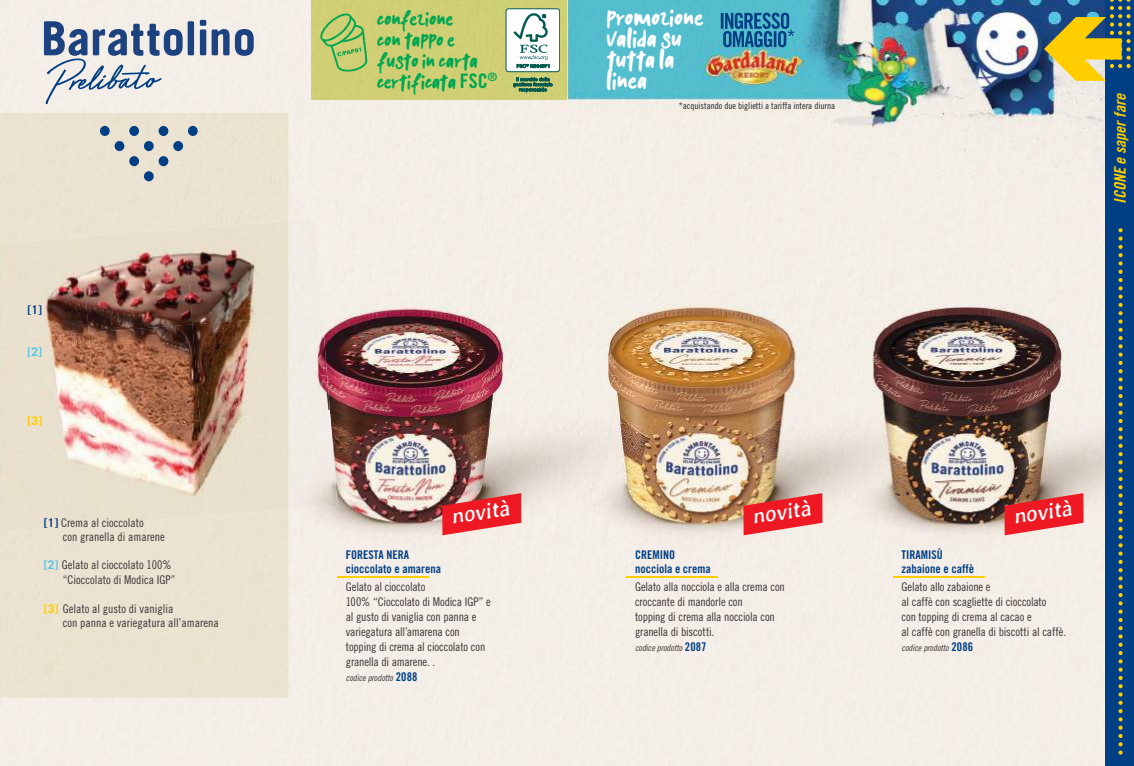
<style>
.page{position:relative;width:1134px;height:766px;background:#fff}
.page>*{position:absolute;margin:0;border:0;box-sizing:border-box;transform-origin:0 0}
.t1{font:24px/20.9px "kalem";letter-spacing:.02em;color:#fff}
.t2{font:italic 22.6px "Averia Libre";color:#fff;scale:.95 1}
.t3{font:20px/21px "kalem";color:#00a650}
.t4{font:16px "Trade Gothic Bold Cond Twenty Obl";color:#ffcd00}
.t5{font:12px/15px "Trade Gothic Cond Eighteen";letter-spacing:-.01em;color:#393535}
.t6{font:12px/14px "Trade Gothic Bold Cond Twenty";color:#003f84}
.t7{font:700 12px "Trade Gothic";color:#003f84}
.t8{font:700 12px "Trade Gothic";color:#53c8e4}
.t9{font:700 12px "Trade Gothic";color:#ffcd00}
.t10{font:9.1px "Trade Gothic Cond Eighteen";color:#241f1f}
.t11{font:9px "Trade Gothic Cond Eighteen Obl";letter-spacing:-.005em;color:#393535}
.s1{font-family:"Trade Gothic";font-weight:700;color:#003f84}
.s2{font-family:"Trade Gothic";font-weight:700;color:#53c8e4}
.s3{font-family:"Trade Gothic";font-weight:700;color:#ffcd00}
.s4{font-family:"Trade Gothic Bold Cond Twenty"}
.s5{font-family:"Trade Gothic Bold Cond Twenty";font-size:12px;color:#003f84}
</style>
<div class="page">
<img style="left:0;top:0;width:1106px;height:765px">
<div style="left:0;top:113px;width:289px;height:124px;background:#ebe2d1"></div>
<div style="left:64px;top:516px;width:225px;height:181px;background:#ebe2d1"></div>
<div style="left:0;top:532px;width:64px;height:165px;background:#ebe2d1"></div>
<div style="left:188px;top:21px;width:6px;height:34px;background:#1d4280"></div>
<svg style="left:200px;top:20px;width:6px;height:35px"></svg>
<svg style="left:212px;top:29px;width:42px;height:27px"></svg>
<div style="left:312px;top:0;width:255px;height:99px;background:#d0cf75"></div>
<svg style="left:318px;top:13px;width:49px;height:59px;background:#a9c76d"></svg>
<div style="left:1106px;top:0;width:28px;height:765px;background:#003f84"></div>
<svg style="left:1044px;top:0;width:86px;height:81px"></svg>
<svg style="left:1118px;top:228px;width:5px;height:526px"></svg>
<svg style="left:44px;top:21px;width:139px;height:83px;background:#b6becb"></svg>
<img style="left:702px;top:46px;width:103px;height:39px">
<svg style="left:721px;top:13px;width:73px;height:34px;background:#297da8"></svg>
<hr style="left:337px;top:576px;width:92px;height:1px;background:#ffcd00">
<hr style="left:626px;top:576px;width:92px;height:1px;background:#ffcd00">
<hr style="left:893px;top:576px;width:92px;height:1px;background:#ffcd00">
<svg style="left:442px;top:493px;width:79px;height:42px;background:#e2464a"></svg>
<svg style="left:743px;top:493px;width:79px;height:42px;background:#e64b4b"></svg>
<svg style="left:1004px;top:493px;width:79px;height:42px;background:#de4346"></svg>
<img style="left:289px;top:218px;width:41px;height:192px">
<img style="left:289px;top:410px;width:48px;height:99px">
<img style="left:0;top:237px;width:81px;height:95px">
<img style="left:81px;top:228px;width:104px;height:104px">
<img style="left:185px;top:220px;width:104px;height:104px">
<img style="left:0;top:332px;width:89px;height:96px">
<img style="left:89px;top:324px;width:103px;height:104px">
<img style="left:192px;top:316px;width:97px;height:104px">
<img style="left:0;top:428px;width:104px;height:104px">
<img style="left:96px;top:420px;width:112px;height:104px">
<img style="left:200px;top:413px;width:89px;height:103px">
<div style="left:100px;top:126px;width:10px;height:10px;background:#003f84;border-radius:50%"></div>
<div style="left:129px;top:126px;width:10px;height:10px;background:#003f84;border-radius:50%"></div>
<div style="left:159px;top:126px;width:9px;height:10px;background:#003f84;border-radius:50%"></div>
<div style="left:188px;top:126px;width:10px;height:10px;background:#003f84;border-radius:50%"></div>
<div style="left:115px;top:141px;width:9px;height:10px;background:#003f84;border-radius:50%"></div>
<div style="left:129px;top:156px;width:10px;height:10px;background:#003f84;border-radius:50%"></div>
<div style="left:144px;top:141px;width:10px;height:10px;background:#003f84;border-radius:50%"></div>
<div style="left:159px;top:156px;width:9px;height:10px;background:#003f84;border-radius:50%"></div>
<div style="left:173px;top:141px;width:10px;height:10px;background:#003f84;border-radius:50%"></div>
<div style="left:144px;top:171px;width:10px;height:10px;background:#003f84;border-radius:50%"></div>
<div style="left:506px;top:9px;width:54px;height:63px;background:#fff;border-radius:3px"></div>
<div style="left:506px;top:9px;width:54px;height:63px;border:1px solid #045b4f;border-radius:3px"></div>
<svg style="left:513px;top:13px;width:36px;height:55px"></svg>
<svg style="left:513px;top:77px;width:39px;height:15px"></svg>
<p class="t7" style="left:28px;top:302px;width:16px">[1]</p>
<p class="t8" style="left:28px;top:344px;width:16px">[2]</p>
<p class="t9" style="left:28px;top:413px;width:16px">[3]</p>
<p class="t5" style="left:63px;top:514px;width:103px;line-height:14.4px;text-indent:-19px"><span class="s1">[1]</span> Crema al cioccolato<br>con granella di amarene</p>
<p class="t5" style="left:63px;top:557px;width:114px;line-height:14.4px;text-indent:-19px"><span class="s2">[2]</span> Gelato al cioccolato 100% “Cioccolato di Modica IGP”</p>
<p class="t5" style="left:63px;top:601px;width:157px;line-height:14.4px;text-indent:-19px"><span class="s3">[3]</span> Gelato al gusto di vaniglia<br>con panna e variegatura all’amarena</p>
<h3 class="t3" style="left:377px;top:8px;width:121px">confezione<br>con tappo e fusto in carta certificata <span class="s4">FSC</span><sup>®</sup></h3>
<h1 class="t1" style="left:607px;top:6px;width:98px">promozione valida su tutta la linea</h1>
<p class="t10" style="left:679px;top:101px;width:158px">*acquistando due biglietti a tariffa intera diurna</p>
<h3 class="t4" style="left:1110px;top:204px;width:113px;rotate:-90deg">ICONE e saper fare</h3>
<h2 class="t2" style="left:449px;top:503px;width:64px;rotate:-9deg">novità</h2>
<h2 class="t2" style="left:750px;top:503px;width:64px;rotate:-9deg">novità</h2>
<h2 class="t2" style="left:1011px;top:503px;width:64px;rotate:-9deg">novità</h2>
<p class="t6" style="left:346px;top:547px;width:97px">FORESTA NERA cioccolato e amarena</p>
<p class="t5" style="left:346px;top:579px;width:147px">Gelato al cioccolato<br>100% “Cioccolato di Modica IGP” e al gusto di vaniglia con panna e variegatura all’amarena con topping di crema al cioccolato con granella di amarene. .</p>
<p class="t11" style="left:346px;top:672px;width:73px">codice prodotto <span class="s5">2088</span></p>
<p class="t6" style="left:635px;top:547px;width:77px">CREMINO nocciola e crema</p>
<p class="t5" style="left:635px;top:579px;width:151px">Gelato alla nocciola e alla crema con croccante di mandorle con<br>topping di crema alla nocciola con granella di biscotti.</p>
<p class="t11" style="left:635px;top:642px;width:73px">codice prodotto <span class="s5">2087</span></p>
<p class="t6" style="left:901px;top:547px;width:74px">TIRAMISÙ zabaione e caffè</p>
<p class="t5" style="left:901px;top:579px;width:166px">Gelato allo zabaione e<br>al caffè con scagliette di cioccolato<br>con topping di crema al cacao e<br>al caffè con granella di biscotti al caffè.</p>
<p class="t11" style="left:901px;top:642px;width:73px">codice prodotto <span class="s5">2086</span></p>
</div>
